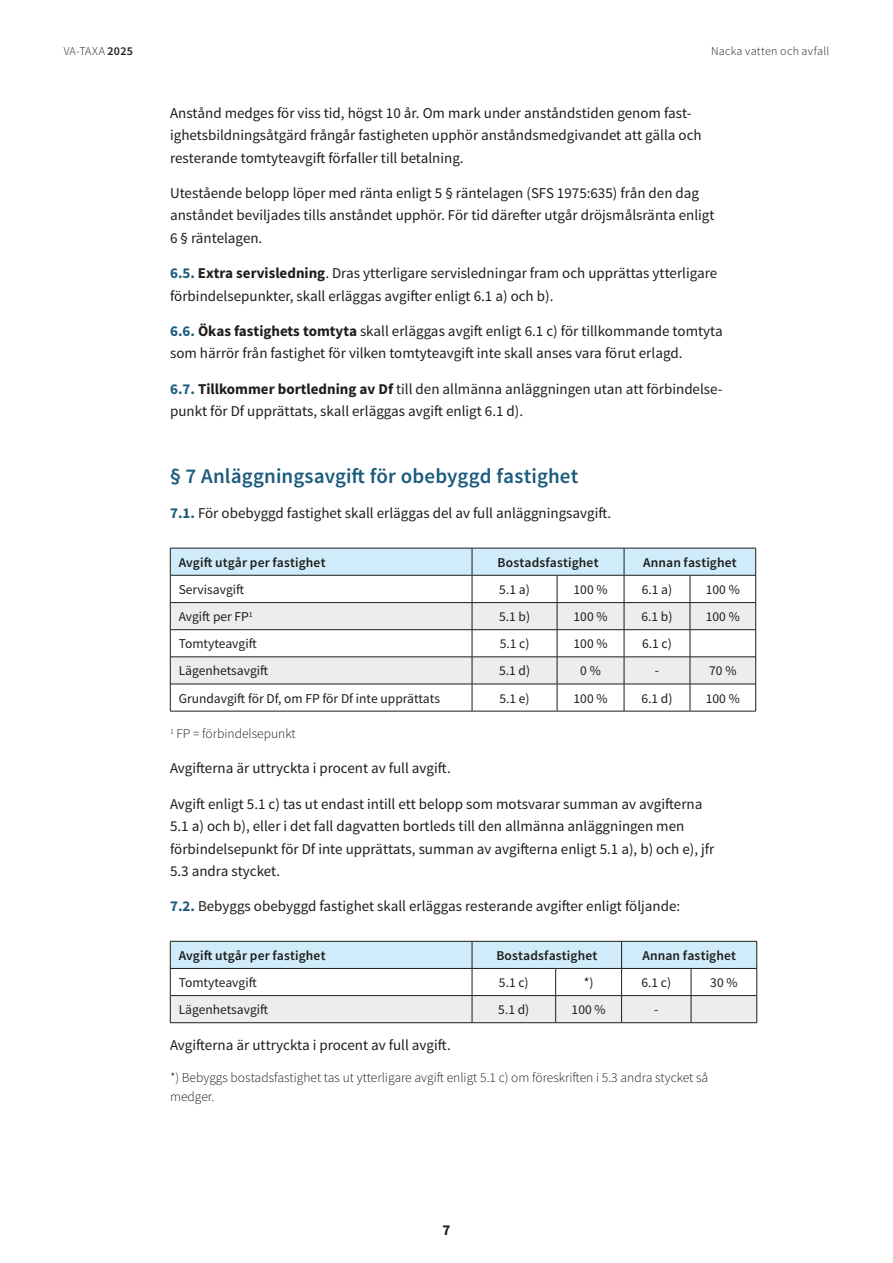
<style>
.page{position:relative;width:893px;height:1263px;background:#fff}
.page>*{position:absolute;margin:0;border:0;box-sizing:border-box;transform-origin:0 0}
.Rubrik_H2_14_pt_mörkblå_A{font:600 21px "Source Sans Pro";letter-spacing:.005em;color:#1b5b7d}
.Textstycke_10_pt{font:15px/22.5px "Source Sans Pro";color:#1d1d1b}
.t1{font:700 15px "Source Sans Pro";color:#1d1d1b}
.Tabell-bröd{font:13.5px "Source Sans Pro";color:#1d1d1b}
.Stycke_asterisk_9_pt{font:300 13.5px/19.5px "Source Sans Pro";color:#1d1d1b}
.Tabell-rubrik{font:600 13.5px "Source Sans Pro";letter-spacing:.01em;color:#1d1d1b}
.t2{font:300 12px "Source Sans Pro";letter-spacing:.02em;color:#1d1d1b}
.s1{font-weight:600}
.s2{font-weight:700;color:#1b5b7d}
.s3{font-weight:700}
</style>
<div class="page">
<svg style="left:170px;top:548px;width:586px;height:163px"></svg>
<hr style="left:170px;top:711px;width:302px;height:1px;background:#1d1d1b">
<hr style="left:472px;top:711px;width:85px;height:1px;background:#1d1d1b">
<hr style="left:557px;top:711px;width:67px;height:1px;background:#1d1d1b">
<hr style="left:624px;top:711px;width:66px;height:1px;background:#1d1d1b">
<hr style="left:690px;top:711px;width:66px;height:1px;background:#1d1d1b">
<svg style="left:170px;top:941px;width:587px;height:82px"></svg>
<p class="t2" style="left:64px;top:44px;width:71px">VA-TAXA <span class="s1">2025</span></p>
<p class="t2" style="left:711px;top:44px;width:120px">Nacka vatten och avfall</p>
<p class="Textstycke_10_pt" style="left:170px;top:102px;width:533px">Anstånd medges för viss tid, högst 10 år. Om mark under anståndstiden genom fast&shy;ighetsbildningsåtgärd frångår fastigheten upphör anståndsmedgivandet att gälla och resterande tomtyteavgift förfaller till betalning.</p>
<p class="Textstycke_10_pt" style="left:170px;top:182px;width:546px">Utestående belopp löper med ränta enligt 5 § räntelagen (SFS 1975:635) från den dag anståndet beviljades tills anståndet upphör. För tid därefter utgår dröjsmålsränta enligt<br>6 § räntelagen.</p>
<p class="Textstycke_10_pt" style="left:170px;top:262px;width:549px"><span class="s2">6.5.</span> <span class="s3">Extra servisledning</span>. Dras ytterligare servisledningar fram och upprättas ytterligare förbindelsepunkter, skall erläggas avgifter enligt 6.1 a) och b).</p>
<p class="Textstycke_10_pt" style="left:170px;top:320px;width:554px"><span class="s2">6.6.</span> <span class="s3">Ökas fastighets tomtyta</span> skall erläggas avgift enligt 6.1 c) för tillkommande tomtyta som härrör från fastighet för vilken tomtyteavgift inte skall anses vara förut erlagd.</p>
<p class="Textstycke_10_pt" style="left:170px;top:378px;width:554px"><span class="s2">6.7.</span> <span class="s3">Tillkommer bortledning av Df</span> till den allmänna anläggningen utan att förbindelse&shy;punkt för Df upprättats, skall erläggas avgift enligt 6.1 d).</p>
<h2 class="Rubrik_H2_14_pt_mörkblå_A" style="left:170px;top:463px;width:410px">§ 7 Anläggningsavgift för obebyggd fastighet</h2>
<p class="Textstycke_10_pt" style="left:170px;top:502px;width:443px"><span class="s2">7.1.</span> För obebyggd fastighet skall erläggas del av full anläggningsavgift.</p>
<p class="Tabell-rubrik" style="left:179px;top:554px;width:148px">Avgift utgår per fastighet</p>
<p class="Tabell-rubrik" style="left:498px;top:554px;width:102px">Bostadsfastighet</p>
<p class="Tabell-rubrik" style="left:643px;top:554px;width:95px">Annan fastighet</p>
<p class="Tabell-bröd" style="left:179px;top:581px;width:67px">Servisavgift</p>
<p class="Tabell-bröd" style="left:499px;top:581px;width:32px">5.1 a)</p>
<p class="Tabell-bröd" style="left:574px;top:581px;width:35px">100 %</p>
<p class="Tabell-bröd" style="left:642px;top:581px;width:32px">6.1 a)</p>
<p class="Tabell-bröd" style="left:706px;top:581px;width:35px">100 %</p>
<p class="Tabell-bröd" style="left:179px;top:608px;width:76px">Avgift per FP<sup>1</sup></p>
<p class="Tabell-bröd" style="left:499px;top:608px;width:33px">5.1 b)</p>
<p class="Tabell-bröd" style="left:574px;top:608px;width:35px">100 %</p>
<p class="Tabell-bröd" style="left:641px;top:608px;width:33px">6.1 b)</p>
<p class="Tabell-bröd" style="left:706px;top:608px;width:35px">100 %</p>
<p class="Tabell-bröd" style="left:179px;top:635px;width:79px">Tomtyteavgift</p>
<p class="Tabell-bröd" style="left:500px;top:635px;width:31px">5.1 c)</p>
<p class="Tabell-bröd" style="left:574px;top:635px;width:35px">100 %</p>
<p class="Tabell-bröd" style="left:642px;top:635px;width:31px">6.1 c)</p>
<p class="Tabell-bröd" style="left:179px;top:663px;width:91px">Lägenhetsavgift</p>
<p class="Tabell-bröd" style="left:499px;top:663px;width:33px">5.1 d)</p>
<p class="Tabell-bröd" style="left:580px;top:663px;width:22px">0 %</p>
<p class="Tabell-bröd" style="left:655px;top:663px;width:6px">-</p>
<p class="Tabell-bröd" style="left:709px;top:663px;width:29px">70 %</p>
<p class="Tabell-bröd" style="left:179px;top:690px;width:263px">Grundavgift för Df, om FP för Df inte upprättats</p>
<p class="Tabell-bröd" style="left:499px;top:690px;width:32px">5.1 e)</p>
<p class="Tabell-bröd" style="left:574px;top:690px;width:35px">100 %</p>
<p class="Tabell-bröd" style="left:641px;top:690px;width:33px">6.1 d)</p>
<p class="Tabell-bröd" style="left:706px;top:690px;width:35px">100 %</p>
<p class="Stycke_asterisk_9_pt" style="left:170px;top:724px;width:127px"><sup>1</sup> FP = förbindelsepunkt</p>
<p class="Textstycke_10_pt" style="left:170px;top:757px;width:282px">Avgifterna är uttryckta i procent av full avgift.</p>
<p class="Textstycke_10_pt" style="left:170px;top:793px;width:546px">Avgift enligt 5.1 c) tas ut endast intill ett belopp som motsvarar summan av avgifterna 5.1 a) och b), eller i det fall dagvatten bortleds till den allmänna anläggningen men förbindelsepunkt för Df inte upprättats, summan av avgifterna enligt 5.1 a), b) och e), jfr 5.3 andra stycket.</p>
<p class="Textstycke_10_pt" style="left:170px;top:895px;width:512px"><span class="s2">7.2.</span> Bebyggs obebyggd fastighet skall erläggas resterande avgifter enligt följande:</p>
<p class="Tabell-rubrik" style="left:179px;top:947px;width:148px">Avgift utgår per fastighet</p>
<p class="Tabell-rubrik" style="left:496px;top:947px;width:102px">Bostadsfastighet</p>
<p class="Tabell-rubrik" style="left:642px;top:947px;width:95px">Annan fastighet</p>
<p class="Tabell-bröd" style="left:179px;top:974px;width:79px">Tomtyteavgift</p>
<p class="Tabell-bröd" style="left:499px;top:974px;width:31px">5.1 c)</p>
<p class="Tabell-bröd" style="left:584px;top:974px;width:11px">*)</p>
<p class="Tabell-bröd" style="left:641px;top:974px;width:31px">6.1 c)</p>
<p class="Tabell-bröd" style="left:710px;top:974px;width:29px">30 %</p>
<p class="Tabell-bröd" style="left:179px;top:1001px;width:91px">Lägenhetsavgift</p>
<p class="Tabell-bröd" style="left:498px;top:1001px;width:33px">5.1 d)</p>
<p class="Tabell-bröd" style="left:572px;top:1001px;width:35px">100 %</p>
<p class="Tabell-bröd" style="left:654px;top:1001px;width:6px">-</p>
<p class="Textstycke_10_pt" style="left:170px;top:1034px;width:282px">Avgifterna är uttryckta i procent av full avgift.</p>
<p class="Stycke_asterisk_9_pt" style="left:170px;top:1068px;width:540px">*) Bebyggs bostadsfastighet tas ut ytterligare avgift enligt 5.1 c) om föreskriften i 5.3 andra stycket så medger.</p>
<p class="t1" style="left:442px;top:1221px;width:9px">7</p>
</div>
